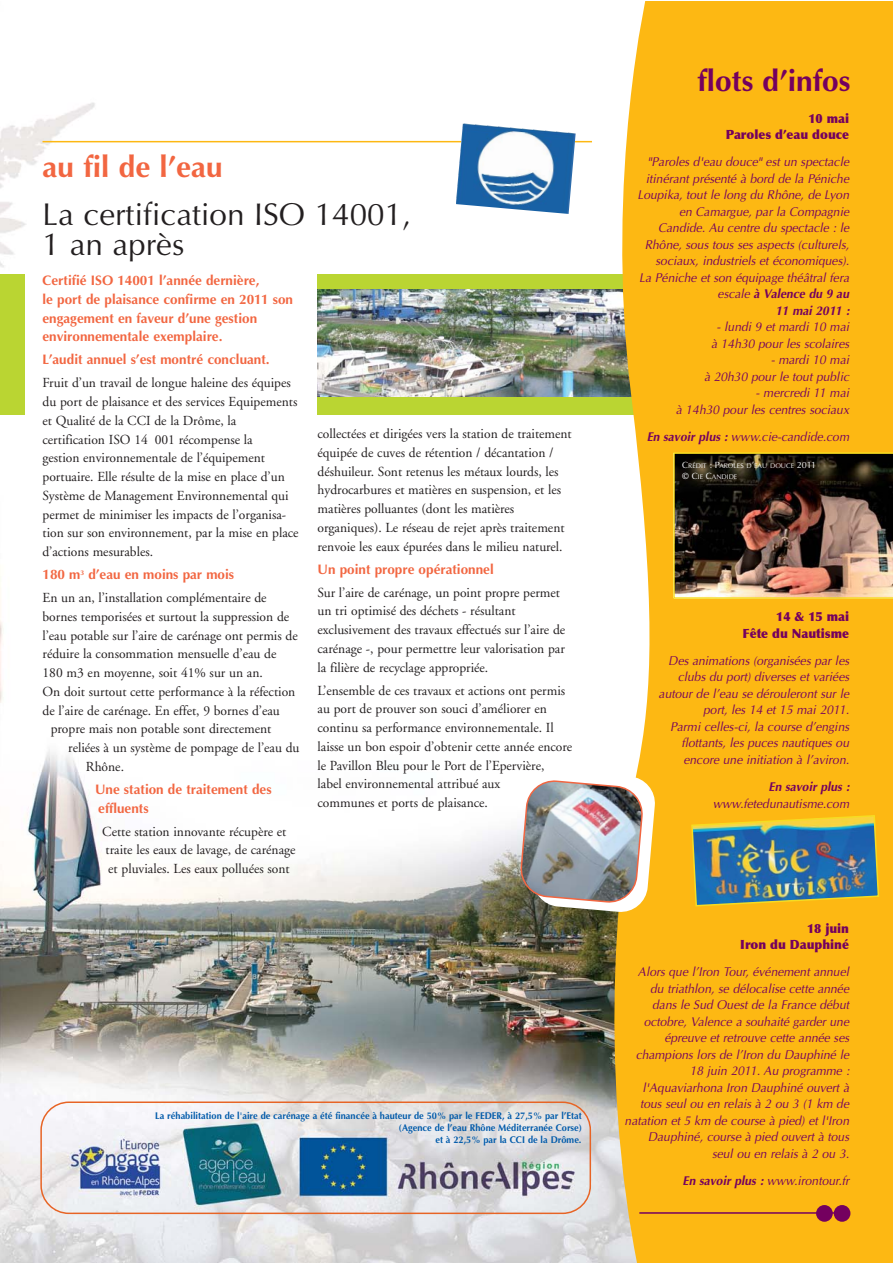
<style>
.page{position:relative;width:893px;height:1263px;background:#fff}
.page>*{position:absolute;margin:0;border:0;box-sizing:border-box;transform-origin:0 0}
.t1{font:31.5px/30px "Optima";color:#231f20}
.t2{font:700 30px "Optima";color:#f26641}
.t3{font:700 30px "Optima";color:#74005f}
.t4{font:13.8px/18.8px "Adobe Garamond";color:#231f20}
.t5{font:700 13.8px/18.8px "Optima";color:#f26641}
.t6{font:italic 12.75px/16.5px "Optima";color:#74005f;text-align:right;scale:.95 1}
.t7{font:900 12.75px/16.5px "Optima";color:#74005f;text-align:right;scale:.95 1}
.t8{font:italic 700 12.75px "Optima";color:#74005f;scale:.95 1}
.t9{font:700 9.75px/11.9px "Optima";color:#005aaa;text-align:right;scale:.95 1}
.t10{font:6.75px/10.9px "Optima";color:#fff}
.s1{font-weight:700}
.s2{font-size:9px}
</style>
<div class="page">
<img style="left:0;top:102px;width:614px;height:1161px">
<div style="left:0;top:274px;width:669px;height:140px;background:#bad532"></div>
<img style="left:318px;top:290px;width:296px;height:106px">
<div style="left:614px;top:1px;width:279px;height:1262px;background:#fdb813"></div>
<hr style="left:43px;top:141px;width:549px;height:1px;background:#fdb813">
<div style="left:816px;top:1205px;width:17px;height:17px;background:#74005f;border-radius:50%"></div>
<div style="left:834px;top:1205px;width:16px;height:17px;background:#74005f;border-radius:50%"></div>
<hr style="left:639px;top:1212px;width:210px;height:2px;background:#74005f">
<img style="left:673px;top:452px;width:220px;height:147px">
<img style="left:40px;top:1101px;width:551px;height:113px">
<div style="left:26px;top:265px;width:291px;height:162px;background:#fff"></div>
<img style="left:519px;top:770px;width:137px;height:143px">
<img style="left:456px;top:123px;width:120px;height:91px">
<img style="left:690px;top:814px;width:190px;height:93px">
<h2 class="t2" style="left:43px;top:154px;width:182px">au fil de l’eau</h2>
<h1 class="t1" style="left:43px;top:202px;width:370px">La certification ISO 14001,<br>1 an après</h1>
<p class="t5" style="left:43px;top:272px;width:252px">Certifié ISO 14001 l’année dernière,<br>le port de plaisance confirme en 2011 son engagement en faveur d’une gestion environnementale exemplaire.</p>
<p class="t5" style="left:43px;top:352px;width:229px">L’audit annuel s’est montré concluant.</p>
<p class="t4" style="left:43px;top:375px;width:258px">Fruit d’un travail de longue haleine des équipes du port de plaisance et des services Equipements et Qualité de la CCI de la Drôme, la certification ISO 14 001 récompense la<br>gestion environnementale de l’équipement portuaire. Elle résulte de la mise en place d’un Système de Management Environnemental qui permet de minimiser les impacts de l’organisa&shy;tion sur son environnement, par la mise en place d’actions mesurables.</p>
<p class="t5" style="left:43px;top:566px;width:193px">180 m<sup>3</sup> d’eau en moins par mois</p>
<p class="t4" style="left:43px;top:590px;width:226px">En un an, l’installation complémentaire de</p>
<p class="t4" style="left:43px;top:608px;width:248px">bornes temporisées et surtout la suppression de</p>
<p class="t4" style="left:43px;top:627px;width:257px">l’eau potable sur l’aire de carénage ont permis de</p>
<p class="t4" style="left:43px;top:646px;width:235px">réduire la consommation mensuelle d’eau de</p>
<p class="t4" style="left:43px;top:665px;width:222px">180 m3 en moyenne, soit 41% sur un an.</p>
<p class="t4" style="left:43px;top:683px;width:254px">On doit surtout cette performance à la réfection</p>
<p class="t4" style="left:43px;top:702px;width:239px">de l’aire de carénage. En effet, 9 bornes d’eau</p>
<p class="t4" style="left:51px;top:721px;width:222px">propre mais non potable sont directement</p>
<p class="t4" style="left:68px;top:740px;width:233px">reliées à un système de pompage de l’eau du</p>
<p class="t4" style="left:86px;top:758px;width:40px">Rhône.</p>
<p class="t5" style="left:95px;top:781px;width:178px">Une station de traitement des effluents</p>
<p class="t4" style="left:102px;top:823px;width:195px">Cette station innovante récupère et traite les eaux de lavage, de carénage et pluviales. Les eaux polluées sont</p>
<p class="t4" style="left:318px;top:425px;width:256px">collectées et dirigées vers la station de traitement équipée de cuves de rétention / décantation / déshuileur. Sont retenus les métaux lourds, les hydrocarbures et matières en suspension, et les matières polluantes (dont les matières organiques). Le réseau de rejet après traitement renvoie les eaux épurées dans le milieu naturel.</p>
<p class="t5" style="left:318px;top:561px;width:178px">Un point propre opérationnel</p>
<p class="t4" style="left:318px;top:584px;width:249px">Sur l’aire de carénage, un point propre permet un tri optimisé des déchets - résultant exclusivement des travaux effectués sur l’aire de carénage -, pour permettre leur valorisation par la filière de recyclage appropriée.</p>
<p class="t4" style="left:318px;top:682px;width:256px">L’ensemble de ces travaux et actions ont permis au port de prouver son souci d’améliorer en continu sa performance environnementale. Il laisse un bon espoir d’obtenir cette année encore le Pavillon Bleu pour le Port de l’Epervière,<br>label environnemental attribué aux<br>communes et ports de plaisance.</p>
<p class="t9" style="left:155px;top:1111px;width:451px">La réhabilitation de l'aire de carénage a été financée à hauteur de 50% par le FEDER, à 27,5% par l’Etat (Agence de l’eau Rhône Méditerranée Corse)<br>et à 22,5% par la CCI de la Drôme.</p>
<h2 class="t3" style="left:697px;top:68px;width:155px">flots d’infos</h2>
<p class="t7" style="left:726px;top:111px;width:131px">10 mai<br>Paroles d’eau douce</p>
<p class="t6" style="left:637px;top:155px;width:227px">"Paroles d'eau douce" est un spectacle itinérant présenté à bord de la Péniche Loupika, tout le long du Rhône, de Lyon en Camargue, par la Compagnie Candide. Au centre du spectacle : le Rhône, sous tous ses aspects (culturels, sociaux, industriels et économiques).<br>La Péniche et son équipage théâtral fera escale <span class="s1">à Valence du 9 au<br>11 mai 2011 :</span></p>
<p class="t6" style="left:711px;top:320px;width:149px;text-align:center">- lundi 9 et mardi 10 mai à 14h30 pour les scolaires</p>
<p class="t6" style="left:704px;top:353px;width:157px">- mardi 10 mai<br>à 20h30 pour le tout public</p>
<p class="t6" style="left:676px;top:386px;width:186px">- mercredi 11 mai<br>à 14h30 pour les centres sociaux</p>
<p class="t6" style="left:647px;top:430px;width:217px"><span class="s1">En savoir plus :</span> www.cie-candide.com</p>
<p class="t10" style="left:682px;top:460px;width:135px"><span class="s2">C</span>RÉDIT <span class="s2">: P</span>AROLES D<span class="s2">’</span>EAU DOUCE <span class="s2">2011 © C</span>IE <span class="s2">C</span>ANDIDE</p>
<p class="t7" style="left:743px;top:610px;width:114px">14 &amp; 15 mai<br>Fête du Nautisme</p>
<p class="t6" style="left:659px;top:654px;width:205px">Des animations (organisées par les clubs du port) diverses et variées autour de l’eau se dérouleront sur le port, les 14 et 15 mai 2011.<br>Parmi celles-ci, la course d’engins flottants, les puces nautiques ou encore une initiation à l’aviron.</p>
<p class="t8" style="left:769px;top:781px;width:89px">En savoir plus :</p>
<p class="t6" style="left:713px;top:796px;width:148px">www.fetedunautisme.com</p>
<p class="t7" style="left:740px;top:921px;width:116px">18 juin<br>Iron du Dauphiné</p>
<p class="t6" style="left:625px;top:965px;width:240px">Alors que l’Iron Tour, événement annuel du triathlon, se délocalise cette année dans le Sud Ouest de la France début octobre, Valence a souhaité garder une épreuve et retrouve cette année ses champions lors de l’Iron du Dauphiné le 18 juin 2011. Au programme : l'Aquaviarhona Iron Dauphiné ouvert à tous seul ou en relais à 2 ou 3 (1 km de natation et 5 km de course à pied) et l'Iron Dauphiné, course à pied ouvert à tous seul ou en relais à 2 ou 3.</p>
<p class="t6" style="left:683px;top:1173px;width:179px"><span class="s1">En savoir plus :</span> www.irontour.fr</p>
</div>
